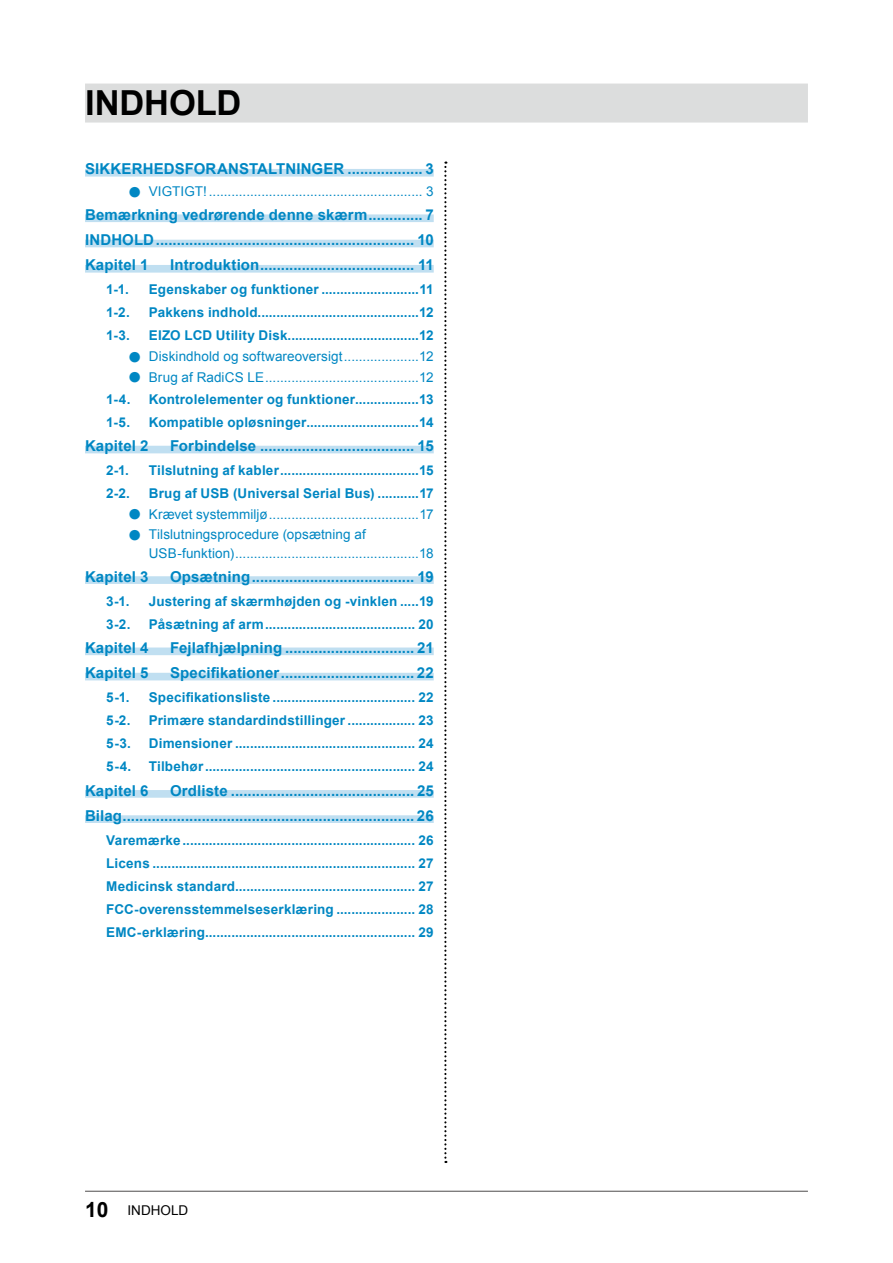
<style>
.page{position:relative;width:893px;height:1263px;background:#fff}
.page>*{position:absolute;margin:0;border:0;box-sizing:border-box;transform-origin:0 0}
.t1{font:700 34.5px "Arial";letter-spacing:-.005em;color:#000}
.t2{font:700 15px/25.2px "Arial";letter-spacing:.01em;color:#0087c3;text-align:justify}
.t3{font:700 13.5px/23px "Arial";letter-spacing:.01em;color:#0087c3;text-align:justify}
.t4{font:13.5px/22.4px "Arial";letter-spacing:.005em;color:#0087c3}
.t5{font:13.5px "Arial";color:#000}
.s1{font-weight:700;font-size:24.3px}
.s2{font-weight:700}
.s3{font-weight:700;font-size:21px}
</style>
<div class="page">
<hr style="left:85px;top:1191px;width:723px;height:1px;background:#595757">
<svg style="left:444px;top:162px;width:2px;height:1001px"></svg>
<div style="left:85px;top:84px;width:723px;height:39px;background:#dcdddd"></div>
<div style="left:85px;top:169px;width:349px;height:8px;background:#c0dff1"></div>
<div style="left:85px;top:214px;width:349px;height:8px;background:#c0dff1"></div>
<div style="left:85px;top:240px;width:349px;height:7px;background:#c0dff1"></div>
<div style="left:85px;top:265px;width:349px;height:8px;background:#c0dff1"></div>
<div style="left:85px;top:446px;width:349px;height:7px;background:#c0dff1"></div>
<div style="left:85px;top:576px;width:349px;height:8px;background:#c0dff1"></div>
<div style="left:85px;top:647px;width:349px;height:8px;background:#c0dff1"></div>
<div style="left:85px;top:673px;width:349px;height:7px;background:#c0dff1"></div>
<div style="left:85px;top:790px;width:349px;height:8px;background:#c0dff1"></div>
<div style="left:85px;top:815px;width:349px;height:8px;background:#c0dff1"></div>
<h1 class="t1" style="left:85px;top:80px;width:158px">INDHOLD</h1>
<p class="t2" style="left:85px;top:157px;width:350px">SIKKERHEDSFORANSTALTNINGER .................. 3</p>
<p class="t4" style="left:128px;top:181px;width:308px"><span class="s1">●</span> VIGTIGT! ......................................................... 3</p>
<p class="t2" style="left:85px;top:203px;width:350px">Bemærkning vedrørende denne skærm............. 7<br>INDHOLD.............................................................. 10<br>Kapitel 1</p>
<p class="t2" style="left:170px;top:253px;width:265px">Introduktion..................................... 11</p>
<p class="t3" style="left:106px;top:279px;width:24px">1-1.</p>
<p class="t3" style="left:149px;top:279px;width:286px">Egenskaber og funktioner ..........................11</p>
<p class="t3" style="left:106px;top:302px;width:25px">1-2.</p>
<p class="t3" style="left:149px;top:302px;width:286px">Pakkens indhold...........................................12</p>
<p class="t3" style="left:106px;top:325px;width:25px">1-3.</p>
<p class="t3" style="left:149px;top:325px;width:286px">EIZO LCD Utility Disk...................................12</p>
<p class="t4" style="left:128px;top:346px;width:308px"><span class="s1">●</span> Diskindhold og softwareoversigt....................12</p>
<p class="t4" style="left:106px;top:366px;width:329px;text-indent:21px"><span class="s1">●</span> Brug af RadiCS LE.........................................12<br><span class="s2">1-4.</span></p>
<p class="t3" style="left:149px;top:388px;width:286px">Kontrolelementer og funktioner.................13</p>
<p class="t3" style="left:106px;top:411px;width:25px">1-5.</p>
<p class="t3" style="left:149px;top:411px;width:286px">Kompatible opløsninger..............................14</p>
<p class="t2" style="left:85px;top:434px;width:65px">Kapitel 2</p>
<p class="t2" style="left:170px;top:434px;width:265px">Forbindelse ..................................... 15</p>
<p class="t3" style="left:106px;top:459px;width:24px">2-1.</p>
<p class="t3" style="left:149px;top:459px;width:286px">Tilslutning af kabler.....................................15</p>
<p class="t3" style="left:106px;top:482px;width:25px">2-2.</p>
<p class="t3" style="left:149px;top:482px;width:286px">Brug af USB (Universal Serial Bus) ...........17</p>
<p class="t4" style="left:128px;top:503px;width:308px"><span class="s1">●</span> Krævet systemmiljø........................................17</p>
<p class="t4" style="left:149px;top:525px;width:286px;line-height:18.8px;text-indent:-21px"><span class="s1">●</span> Tilslutningsprocedure (opsætning af<br>USB-funktion).................................................18</p>
<p class="t2" style="left:85px;top:564px;width:65px">Kapitel 3</p>
<p class="t2" style="left:170px;top:564px;width:265px">Opsætning....................................... 19</p>
<p class="t3" style="left:106px;top:590px;width:25px">3-1.</p>
<p class="t3" style="left:149px;top:590px;width:286px">Justering af skærmhøjden og -vinklen .....19</p>
<p class="t3" style="left:106px;top:613px;width:26px">3-2.</p>
<p class="t3" style="left:149px;top:613px;width:286px">Påsætning af arm........................................ 20</p>
<p class="t2" style="left:85px;top:636px;width:65px">Kapitel 4</p>
<p class="t2" style="left:170px;top:636px;width:265px">Fejlafhjælpning ............................... 21</p>
<p class="t2" style="left:85px;top:661px;width:65px">Kapitel 5</p>
<p class="t2" style="left:170px;top:661px;width:265px">Specifikationer................................ 22</p>
<p class="t3" style="left:106px;top:686px;width:25px">5-1.</p>
<p class="t3" style="left:149px;top:686px;width:286px">Specifikationsliste ...................................... 22</p>
<p class="t3" style="left:106px;top:709px;width:26px">5-2.</p>
<p class="t3" style="left:149px;top:709px;width:286px">Primære standardindstillinger .................. 23</p>
<p class="t3" style="left:106px;top:732px;width:26px">5-3.</p>
<p class="t3" style="left:149px;top:732px;width:286px">Dimensioner ................................................ 24</p>
<p class="t3" style="left:106px;top:755px;width:27px">5-4.</p>
<p class="t3" style="left:149px;top:755px;width:286px">Tilbehør........................................................ 24</p>
<p class="t2" style="left:85px;top:778px;width:65px">Kapitel 6</p>
<p class="t2" style="left:85px;top:778px;width:350px;text-align:right">Ordliste ............................................ 25<br>Bilag...................................................................... 26</p>
<p class="t3" style="left:106px;top:829px;width:329px">Varemærke .............................................................. 26<br>Licens ...................................................................... 27<br>Medicinsk standard................................................ 27<br>FCC-overensstemmelseserklæring ..................... 28<br>EMC-erklæring........................................................ 29</p>
<p class="t5" style="left:85px;top:1201px;width:105px"><span class="s3">10</span> INDHOLD</p>
</div>
